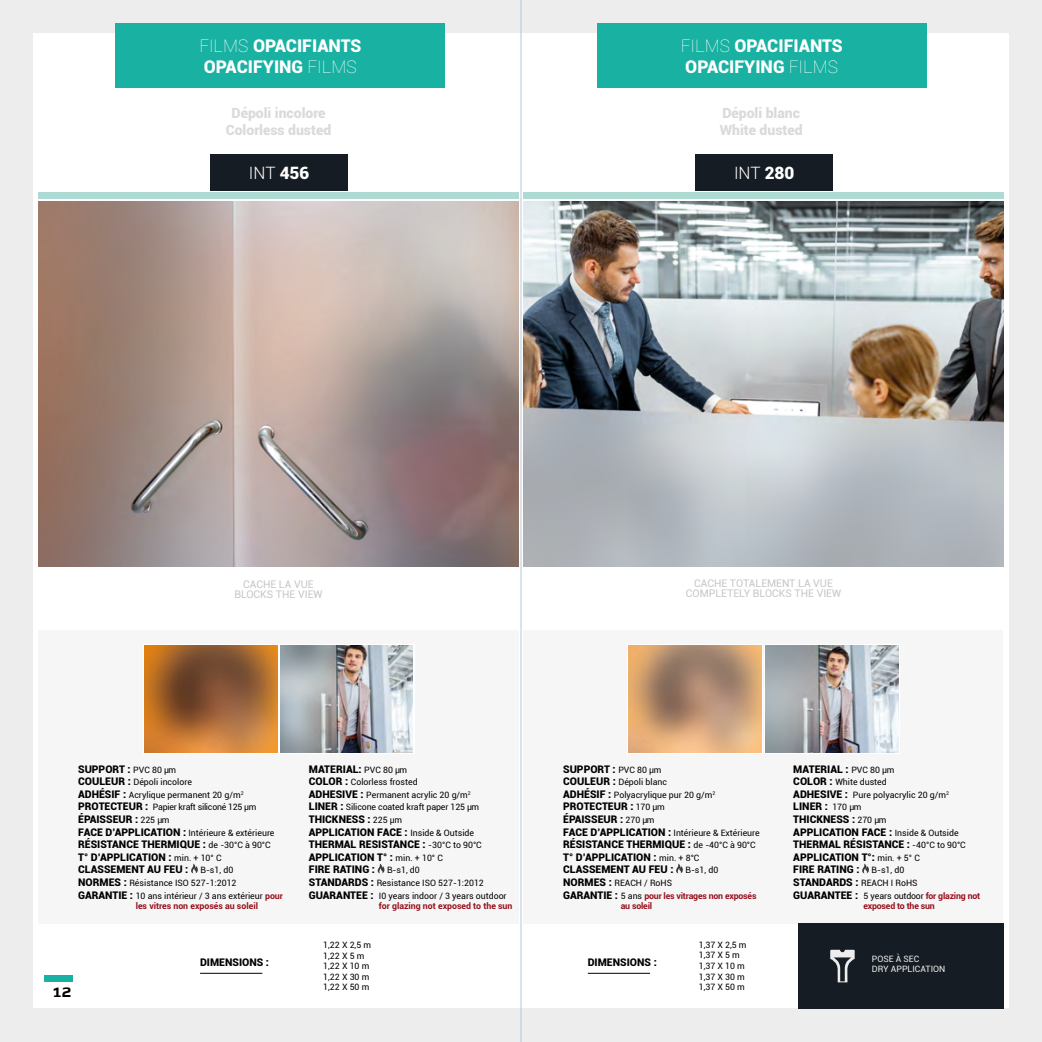
<style>
.page{position:relative;width:1042px;height:1042px;background:#fff}
.page>*{position:absolute;margin:0;border:0;box-sizing:border-box;transform-origin:0 0}
.t1{font:900 17.5px/21px "Roboto";color:#fff}
.t2{font:300 16.97px "Roboto";letter-spacing:-.01em;color:#fff}
.t3{font:900 14px/16.8px "Roboto";color:#dadada}
.t4{font:700 14px "Gomme Sans W04";color:#000}
.t5{font:900 10.5px/12.6px "Roboto";color:#000}
.t6{font:10.5px/10.5px "Roboto";color:#c6c6c6;text-align:center}
.t7{font:8.75px/12.6px "Roboto";color:#000}
.t8{font:700 8.75px/12.6px "Roboto";letter-spacing:-.02em;color:#960e1b}
.t9{font:700 8.75px "Roboto";color:#960e1b}
.t10{font:8.75px/10.5px "Roboto";color:#ededed}
.s1{font-weight:100}
.s2{font-weight:900}
.s3{font-weight:400;font-size:8.75px}
.s4{font-weight:900;font-size:10.5px}
.s5{font-weight:700;color:#960e1b}
.s6{font-weight:900;font-size:10.5px;color:#000}
.s7{font-weight:400;color:#000}
</style>
<div class="page">
<div style="left:496px;top:1008px;width:546px;height:34px;background:#ededed"></div>
<div style="left:496px;top:0;width:546px;height:34px;background:#ededed"></div>
<div style="left:1002px;top:1px;width:40px;height:1040px;background:#ededed"></div>
<div style="left:496px;top:34px;width:512px;height:974px;background:#fff"></div>
<div style="left:0;top:1008px;width:546px;height:34px;background:#ededed"></div>
<div style="left:0;top:0;width:546px;height:34px;background:#ededed"></div>
<div style="left:0;top:20px;width:40px;height:1022px;background:#ededed"></div>
<div style="left:33px;top:34px;width:513px;height:974px;background:#fff"></div>
<div style="left:45px;top:975px;width:28px;height:6px;background:#19b1a2"></div>
<div style="left:597px;top:23px;width:329px;height:65px;background:#19b1a2"></div>
<div style="left:523px;top:630px;width:480px;height:293px;background:#f6f6f6"></div>
<img style="left:523px;top:201px;width:480px;height:366px">
<img style="left:628px;top:645px;width:133px;height:107px">
<img style="left:765px;top:645px;width:133px;height:107px">
<div style="left:798px;top:923px;width:205px;height:85px;background:#161c23"></div>
<div style="left:116px;top:23px;width:329px;height:65px;background:#19b1a2"></div>
<div style="left:38px;top:630px;width:480px;height:293px;background:#f6f6f6"></div>
<img style="left:38px;top:201px;width:481px;height:366px">
<img style="left:144px;top:645px;width:133px;height:107px">
<svg style="left:280px;top:752px;width:133px;height:1px"></svg>
<img style="left:280px;top:645px;width:133px;height:107px">
<div style="left:38px;top:193px;width:480px;height:6px;background:#addad2"></div>
<div style="left:210px;top:154px;width:138px;height:36px;background:#161c23"></div>
<div style="left:523px;top:193px;width:480px;height:6px;background:#addad2"></div>
<div style="left:695px;top:154px;width:138px;height:36px;background:#161c23"></div>
<svg style="left:676px;top:863px;width:7px;height:10px"></svg>
<svg style="left:862px;top:863px;width:7px;height:10px"></svg>
<hr style="left:588px;top:973px;width:62px;height:1px;background:#000">
<svg style="left:830px;top:950px;width:25px;height:33px"></svg>
<svg style="left:191px;top:863px;width:7px;height:10px"></svg>
<svg style="left:378px;top:863px;width:6px;height:10px"></svg>
<hr style="left:200px;top:973px;width:62px;height:1px;background:#000">
<svg style="left:520px;top:34px;width:1px;height:974px"></svg>
<hr style="left:521px;top:0;width:1px;height:1042px;background:#b6c9d5">
<h1 class="t1" style="left:199px;top:34px;width:163px"><span class="s1">FILMS</span> OPACIFIANTS<br>OPACIFYING <span class="s1">FILMS</span></h1>
<h3 class="t3" style="left:226px;top:104px;width:107px;text-align:center">Dépoli incolore<br>Colorless dusted</h3>
<h1 class="t1" style="left:681px;top:34px;width:163px"><span class="s1">FILMS</span> OPACIFIANTS<br>OPACIFYING <span class="s1">FILMS</span></h1>
<h3 class="t3" style="left:719px;top:104px;width:84px">Dépoli blanc<br>White dusted</h3>
<h2 class="t2" style="left:249px;top:161px;width:62px">INT <span class="s2">456</span></h2>
<h2 class="t2" style="left:734px;top:161px;width:62px">INT <span class="s2">280</span></h2>
<p class="t6" style="left:234px;top:578px;width:90px">CACHE LA VUE<br>BLOCKS THE VIEW</p>
<p class="t6" style="left:686px;top:577px;width:157px">CACHE TOTALEMENT LA VUE<br>COMPLETELY BLOCKS THE VIEW</p>
<p class="t5" style="left:78px;top:762px;width:100px">SUPPORT : <span class="s3">PVC 80 μm</span></p>
<p class="t7" style="left:78px;top:775px;width:180px"><span class="s4">COULEUR :</span> Dépoli incolore<br><span class="s4">ADHÉSIF :</span> Acrylique permanent 20 g/m<sup>2<br></sup><span class="s4">PROTECTEUR :</span> Papier kraft siliconé 125 μm</p>
<p class="t5" style="left:78px;top:812px;width:93px">ÉPAISSEUR : <span class="s3">225 μm</span></p>
<p class="t7" style="left:78px;top:826px;width:198px"><span class="s4">FACE D’APPLICATION :</span> Intérieure &amp; extérieure</p>
<p class="t5" style="left:78px;top:837px;width:194px">RÉSISTANCE THERMIQUE : <span class="s3">de -30°C à 90°C<br></span>T° D’APPLICATION : <span class="s3">min. + 10° C<br></span>CLASSEMENT AU FEU : <span class="s3">B-s1, d0</span></p>
<p class="t7" style="left:78px;top:876px;width:206px"><span class="s4">NORMES :</span> Résistance ISO 527-1:2012<br><span class="s4">GARANTIE :</span> 10 ans intérieur / 3 ans extérieur <span class="s5">pour</span></p>
<p class="t9" style="left:136px;top:900px;width:124px">les vitres non exposés au soleil</p>
<h3 class="t4" style="left:52px;top:981px;width:21px">12</h3>
<p class="t5" style="left:200px;top:956px;width:71px">DIMENSIONS :</p>
<p class="t5" style="left:309px;top:762px;width:100px">MATERIAL: <span class="s3">PVC 80 μm</span></p>
<p class="t7" style="left:309px;top:775px;width:172px"><span class="s4">COLOR :</span> Colorless frosted<br><span class="s4">ADHESIVE :</span> Permanent acrylic 20 g/m<sup>2<br></sup><span class="s4">LINER :</span> Silicone coated kraft paper 125 μm</p>
<p class="t5" style="left:309px;top:812px;width:174px">THICKNESS : <span class="s3">225 μm<br></span>APPLICATION FACE : <span class="s3">Inside &amp; Outside<br></span>THERMAL RESISTANCE : <span class="s3">-30°C to 90°C<br></span>APPLICATION T° : <span class="s3">min. + 10° C<br></span>FIRE RATING : <span class="s3">B-s1, d0</span></p>
<p class="t7" style="left:309px;top:876px;width:199px"><span class="s4">STANDARDS :</span> Resistance ISO 527-1:2012<br><span class="s4">GUARANTEE :</span> I0 years indoor / 3 years outdoor</p>
<p class="t9" style="left:379px;top:900px;width:135px">for glazing not exposed to the sun</p>
<p class="t7" style="left:323px;top:939px;width:49px;line-height:10.5px">1,22 X 2,5 m<br>1,22 X 5 m<br>1,22 X 10 m<br>1,22 X 30 m<br>1,22 X 50 m</p>
<p class="t5" style="left:563px;top:762px;width:100px">SUPPORT : <span class="s3">PVC 80 μm</span></p>
<p class="t7" style="left:563px;top:775px;width:154px"><span class="s4">COULEUR :</span> Dépoli blanc<br><span class="s4">ADHÉSIF :</span> Polyacrylique pur 20 g/m<sup>2</sup></p>
<p class="t5" style="left:563px;top:800px;width:103px">PROTECTEUR : <span class="s3">170 μm<br></span>ÉPAISSEUR : <span class="s3">270 μm</span></p>
<p class="t7" style="left:563px;top:826px;width:198px"><span class="s4">FACE D’APPLICATION :</span> Intérieure &amp; Extérieure</p>
<p class="t5" style="left:563px;top:837px;width:194px">RÉSISTANCE THERMIQUE : <span class="s3">de -40°C à 90°C<br></span>T° D’APPLICATION : <span class="s3">min. + 8°C<br></span>CLASSEMENT AU FEU : <span class="s3">B-s1, d0</span></p>
<p class="t8" style="left:563px;top:876px;width:195px"><span class="s6">NORMES :</span> <span class="s7">REACH / RoHS<br></span><span class="s6">GARANTIE :</span> <span class="s7">5 ans</span> pour les vitrages non exposés</p>
<p class="t8" style="left:621px;top:899px;width:33px">au soleil</p>
<p class="t5" style="left:793px;top:762px;width:103px">MATERIAL : <span class="s3">PVC 80 μm</span></p>
<p class="t7" style="left:793px;top:775px;width:157px"><span class="s4">COLOR :</span> White dusted<br><span class="s4">ADHESIVE :</span> Pure polyacrylic 20 g/m<sup>2</sup></p>
<p class="t5" style="left:793px;top:800px;width:174px">LINER : <span class="s3">170 μm<br></span>THICKNESS : <span class="s3">270 μm<br></span>APPLICATION FACE : <span class="s3">Inside &amp; Outside<br></span>THERMAL RÉSISTANCE : <span class="s3">-40°C to 90°C<br></span>APPLICATION T°: <span class="s3">min. + 5° C<br></span>FIRE RATING : <span class="s3">B-s1, d0<br></span>STANDARDS : <span class="s3">REACH I RoHS</span></p>
<p class="t8" style="left:863px;top:890px;width:118px;line-height:10.5px;text-indent:-70px"><span class="s6">GUARANTEE :</span> <span class="s7">5 years outdoor</span> for glazing not exposed to the sun</p>
<p class="t7" style="left:699px;top:939px;width:49px;line-height:10.5px">1,37 X 2,5 m<br>1,37 X 5 m<br>1,37 X 10 m<br>1,37 X 30 m<br>1,37 X 50 m</p>
<p class="t5" style="left:588px;top:956px;width:71px">DIMENSIONS :</p>
<p class="t10" style="left:872px;top:953px;width:75px">POSE À SEC<br>DRY APPLICATION</p>
</div>
